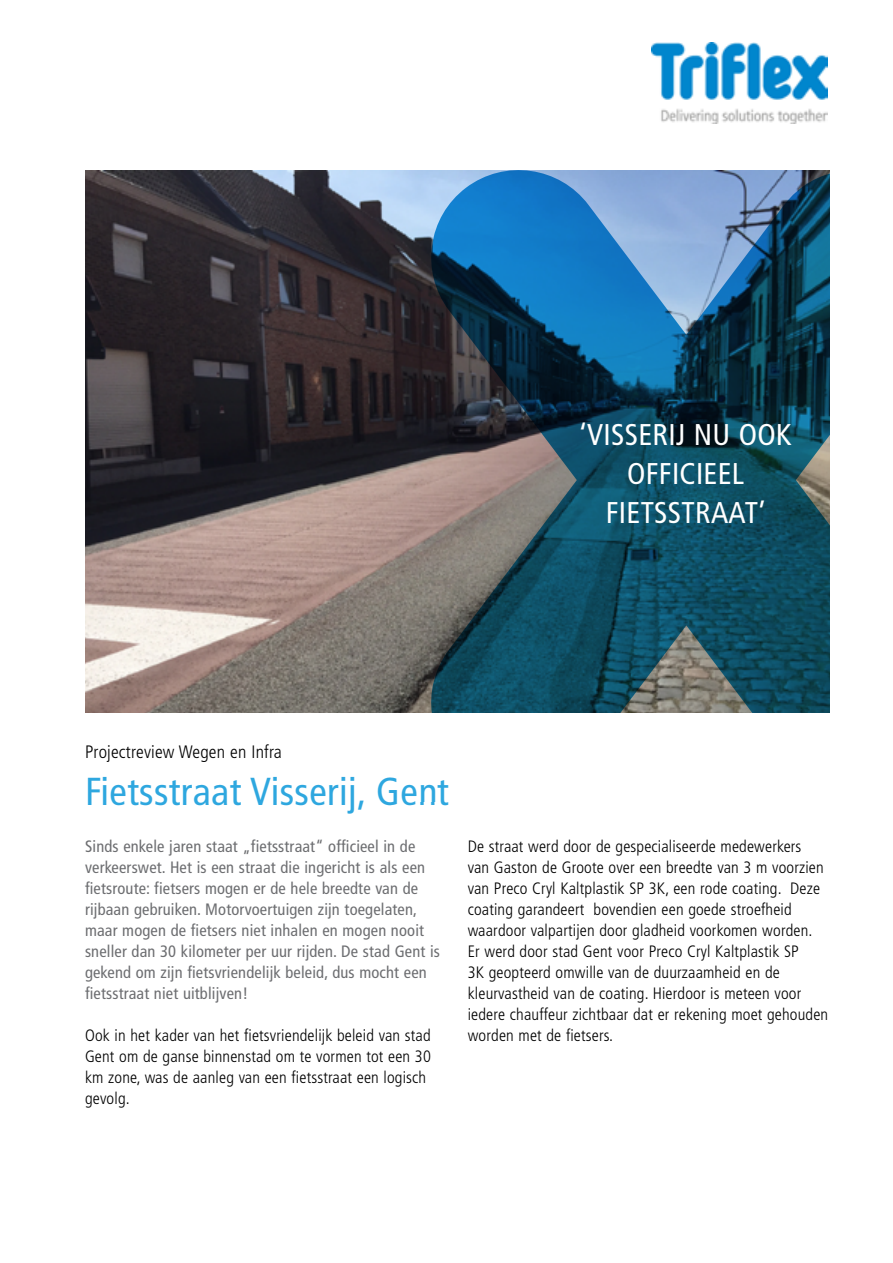
<style>
.page{position:relative;width:893px;height:1263px;background:#fff}
.page>*{position:absolute;margin:0;border:0;box-sizing:border-box;transform-origin:0 0}
.t1{font:condensed 39px "Frutiger LT Pro";letter-spacing:.01em;color:#2ea7df}
.t2{font:condensed 30px/39px "Frutiger LT Pro";letter-spacing:.01em;color:#fff;text-align:center}
.t3{font:300 condensed 18px "Frutiger LT Pro";letter-spacing:.01em;color:#000}
.t4{font:300 condensed 16.5px/21px "Frutiger LT Pro";letter-spacing:.01em;color:#000}
.t5{font:condensed 16.5px/21px "Frutiger LT Pro";letter-spacing:.01em;color:#6d6e71}
</style>
<div class="page">
<img style="left:651px;top:43px;width:176px;height:80px">
<img style="left:85px;top:170px;width:346px;height:542px">
<svg style="left:431px;top:170px;width:398px;height:542px;background:#2c5c76"></svg>
<h2 class="t2" style="left:580px;top:416px;width:214px">‘VISSERIJ NU OOK<br>OFFICIEEL<br>FIETSSTRAAT’</h2>
<p class="t3" style="left:85px;top:741px;width:198px">Projectreview Wegen en Infra</p>
<h1 class="t1" style="left:85px;top:769px;width:365px">Fietsstraat Visserij, Gent</h1>
<p class="t5" style="left:85px;top:836px;width:356px">Sinds enkele jaren staat „fietsstraat“ officieel in de verkeerswet. Het is een straat die ingericht is als een fietsroute: fietsers mogen er de hele breedte van de rijbaan gebruiken. Motorvoertuigen zijn toegelaten, maar mogen de fietsers niet inhalen en mogen nooit sneller dan 30 kilometer per uur rijden. De stad Gent is gekend om zijn fietsvriendelijk beleid, dus mocht een fietsstraat niet uitblijven!</p>
<p class="t4" style="left:85px;top:1025px;width:347px">Ook in het kader van het fietsvriendelijk beleid van stad Gent om de ganse binnenstad om te vormen tot een 30 km zone, was de aanleg van een fietsstraat een logisch gevolg.</p>
<p class="t4" style="left:468px;top:836px;width:362px">De straat werd door de gespecialiseerde medewerkers<br>van Gaston de Groote over een breedte van 3 m voorzien van Preco Cryl Kaltplastik SP 3K, een rode coating. Deze coating garandeert bovendien een goede stroefheid waardoor valpartijen door gladheid voorkomen worden.<br>Er werd door stad Gent voor Preco Cryl Kaltplastik SP<br>3K geopteerd omwille van de duurzaamheid en de kleurvastheid van de coating. Hierdoor is meteen voor iedere chauffeur zichtbaar dat er rekening moet gehouden worden met de fietsers.</p>
</div>
